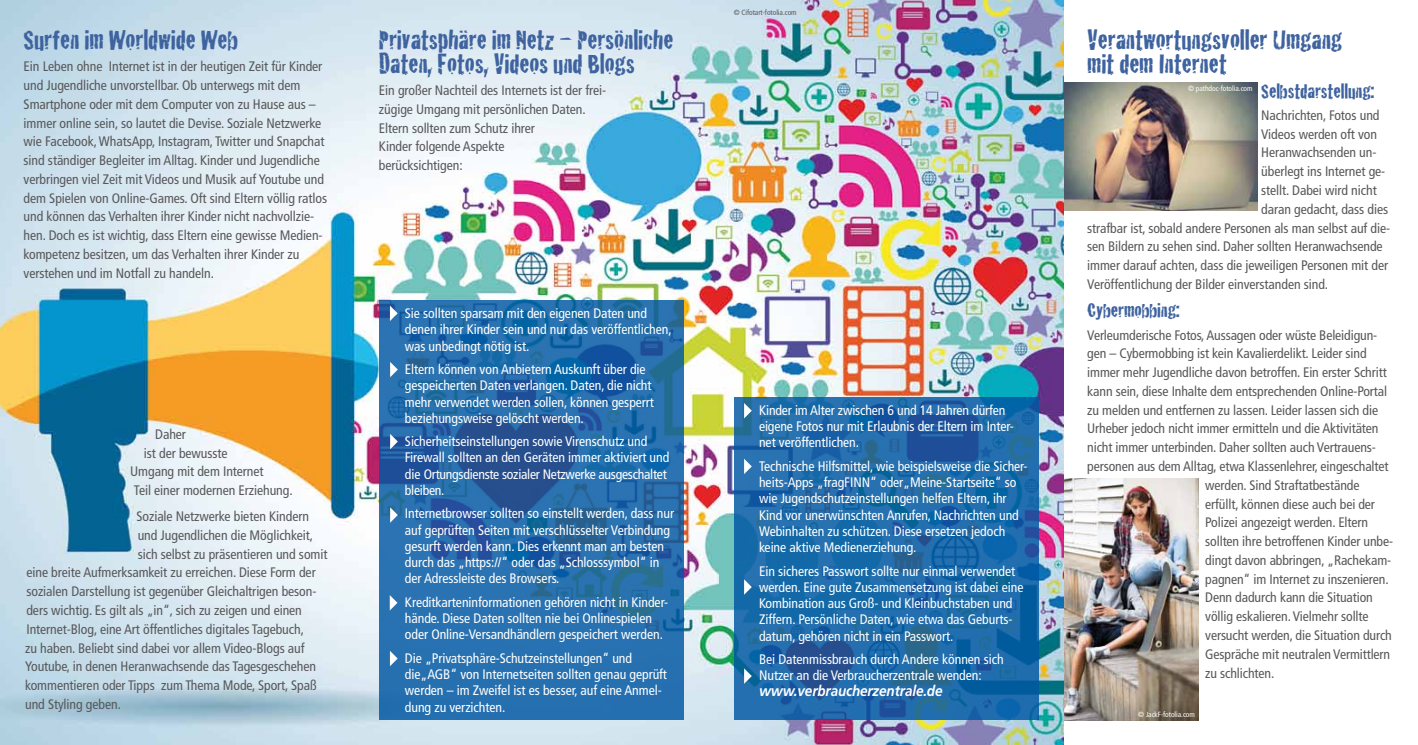
<style>
.page{position:relative;width:1418px;height:745px;background:#fff}
.page>*{position:absolute;margin:0;border:0;box-sizing:border-box;transform-origin:0 0}
.t1{font:28.75px/23.8px "Cracked";letter-spacing:-.005em;color:#3f639f}
.t2{font:21.25px "Cracked";letter-spacing:-.005em;color:#3f639f}
.t3{font:italic 700 15px "Frutiger";letter-spacing:-.01em;color:#fff;scale:.9 1}
.t4{font:condensed 13.75px/18.8px "Frutiger";letter-spacing:-.005em;color:#58585a}
.t5{font:condensed 13.75px/16.2px "Frutiger";letter-spacing:-.005em;color:#fff}
.t6{font:condensed 7.5px "Frutiger";letter-spacing:-.005em;color:#fff}
.t7{font:condensed 7.5px "Frutiger";letter-spacing:-.005em;color:#58585a}
</style>
<div class="page">
<img style="left:1063px;top:82px;width:194px;height:128px">
<img style="left:1063px;top:478px;width:135px;height:241px">
<img style="left:0;top:0;width:1063px;height:744px">
<svg style="left:379px;top:300px;width:305px;height:419px;fill:#2871b0"></svg>
<svg style="left:390px;top:305px;width:7px;height:16px"></svg>
<svg style="left:390px;top:361px;width:8px;height:16px"></svg>
<svg style="left:390px;top:433px;width:8px;height:16px"></svg>
<svg style="left:390px;top:507px;width:8px;height:15px"></svg>
<svg style="left:390px;top:594px;width:7px;height:16px"></svg>
<svg style="left:390px;top:650px;width:7px;height:15px"></svg>
<svg style="left:733px;top:397px;width:305px;height:322px;fill:#226cab"></svg>
<svg style="left:744px;top:403px;width:7px;height:15px"></svg>
<svg style="left:744px;top:458px;width:7px;height:16px"></svg>
<svg style="left:744px;top:579px;width:7px;height:15px"></svg>
<svg style="left:744px;top:668px;width:7px;height:15px"></svg>
<h1 class="t1" style="left:24px;top:26px;width:216px">Surfen im Worldwide Web</h1>
<p class="t4" style="left:24px;top:57px;width:305px">Ein Leben ohne Internet ist in der heutigen Zeit für Kinder und Jugendliche unvorstellbar. Ob unterwegs mit dem Smartphone oder mit dem Computer von zu Hause aus – immer online sein, so lautet die Devise. Soziale Netzwerke wie Facebook, WhatsApp, Instagram, Twitter und Snapchat sind ständiger Begleiter im Alltag. Kinder und Jugendliche verbringen viel Zeit mit Videos und Musik auf Youtube und dem Spielen von Online-Games. Oft sind Eltern völlig ratlos und können das Verhalten ihrer Kinder nicht nachvollzie&shy;hen. Doch es ist wichtig, dass Eltern eine gewisse Medien&shy;kompetenz besitzen, um das Verhalten ihrer Kinder zu verstehen und im Notfall zu handeln.</p>
<p class="t4" style="left:155px;top:424px;width:32px">Daher</p>
<p class="t4" style="left:144px;top:443px;width:85px">ist der bewusste</p>
<p class="t4" style="left:130px;top:462px;width:135px">Umgang mit dem Internet</p>
<p class="t4" style="left:134px;top:481px;width:160px">Teil einer modernen Erziehung.</p>
<p class="t4" style="left:136px;top:506px;width:174px">Soziale Netzwerke bieten Kindern</p>
<p class="t4" style="left:138px;top:525px;width:177px">und Jugendlichen die Möglichkeit,</p>
<p class="t4" style="left:138px;top:544px;width:191px">sich selbst zu präsentieren und somit</p>
<p class="t4" style="left:26px;top:563px;width:291px">eine breite Aufmerksamkeit zu erreichen. Diese Form der</p>
<p class="t4" style="left:26px;top:581px;width:291px">sozialen Darstellung ist gegenüber Gleichaltrigen beson-</p>
<p class="t4" style="left:26px;top:600px;width:277px">ders wichtig. Es gilt als „in“, sich zu zeigen und einen</p>
<p class="t4" style="left:26px;top:619px;width:279px">Internet-Blog, eine Art öffentliches digitales Tagebuch,</p>
<p class="t4" style="left:25px;top:638px;width:281px">zu haben. Beliebt sind dabei vor allem Video-Blogs auf</p>
<p class="t4" style="left:25px;top:656px;width:292px">Youtube, in denen Heranwachsende das Tagesgeschehen</p>
<p class="t4" style="left:25px;top:675px;width:293px">kommentieren oder Tipps zum Thema Mode, Sport, Spaß</p>
<p class="t4" style="left:25px;top:694px;width:97px">und Styling geben.</p>
<h1 class="t1" style="left:379px;top:26px;width:296px">Privatsphäre im Netz – Persönliche<br>Daten, Fotos, Videos und Blogs</h1>
<p class="t4" style="left:379px;top:81px;width:229px">Ein großer Nachteil des Internets ist der frei&shy;zügige Umgang mit persönlichen Daten.<br>Eltern sollten zum Schutz ihrer<br>Kinder folgende Aspekte<br>berücksichtigen:</p>
<p class="t5" style="left:405px;top:305px;width:268px">Sie sollten sparsam mit den eigenen Daten und denen ihrer Kinder sein und nur das veröffentlichen, was unbedingt nötig ist.</p>
<p class="t5" style="left:405px;top:361px;width:250px">Eltern können von Anbietern Auskunft über die gespeicherten Daten verlangen. Daten, die nicht mehr verwendet werden sollen, können gesperrt beziehungsweise gelöscht werden.</p>
<p class="t5" style="left:405px;top:433px;width:266px">Sicherheitseinstellungen sowie Virenschutz und Firewall sollten an den Geräten immer aktiviert und die Ortungsdienste sozialer Netzwerke ausgeschaltet bleiben.</p>
<p class="t5" style="left:405px;top:505px;width:270px">Internetbrowser sollten so einstellt werden, dass nur auf geprüften Seiten mit verschlüsselter Verbindung gesurft werden kann. Dies erkennt man am besten durch das „https://“ oder das „Schlosssymbol“ in der Adressleiste des Browsers.</p>
<p class="t5" style="left:405px;top:593px;width:265px">Kreditkarteninformationen gehören nicht in Kinder&shy;hände. Diese Daten sollten nie bei Onlinespielen oder Online-Versandhändlern gespeichert werden.</p>
<p class="t5" style="left:405px;top:649px;width:263px">Die „Privatsphäre-Schutzeinstellungen“ und die„AGB“ von Internetseiten sollten genau geprüft werden – im Zweifel ist es besser, auf eine Anmel&shy;dung zu verzichten.</p>
<p class="t7" style="left:733px;top:8px;width:64px">© Cifotart-fotolia.com</p>
<p class="t5" style="left:759px;top:402px;width:256px">Kinder im Alter zwischen 6 und 14 Jahren dürfen eigene Fotos nur mit Erlaubnis der Eltern im Inter&shy;net veröffentlichen.</p>
<p class="t5" style="left:759px;top:457px;width:270px">Technische Hilfsmittel, wie beispielsweise die Sicher&shy;heits-Apps „fragFINN“ oder„Meine-Startseite“ so wie Jugendschutzeinstellungen helfen Eltern, ihr Kind vor unerwünschten Anrufen, Nachrichten und Webinhalten zu schützen. Diese ersetzen jedoch keine aktive Medienerziehung.</p>
<p class="t5" style="left:759px;top:562px;width:266px">Ein sicheres Passwort sollte nur einmal verwendet werden. Eine gute Zusammensetzung ist dabei eine Kombination aus Groß- und Kleinbuchstaben und Ziffern. Persönliche Daten, wie etwa das Geburts&shy;datum, gehören nicht in ein Passwort.</p>
<p class="t5" style="left:759px;top:650px;width:246px">Bei Datenmissbrauch durch Andere können sich<br>Nutzer an die Verbraucherzentrale wenden:</p>
<p class="t3" style="left:759px;top:682px;width:205px">www.verbraucherzentrale.de</p>
<h1 class="t1" style="left:1087px;top:26px;width:257px">Verantwortungsvoller Umgang mit dem Internet</h1>
<h2 class="t2" style="left:1261px;top:74px;width:114px">Selbstdarstellung:</h2>
<p class="t4" style="left:1261px;top:106px;width:120px">Nachrichten, Fotos und</p>
<p class="t4" style="left:1261px;top:124px;width:117px">Videos werden oft von</p>
<p class="t4" style="left:1261px;top:143px;width:117px">Heranwachsenden un-</p>
<p class="t4" style="left:1261px;top:162px;width:126px">überlegt ins Internet ge-</p>
<p class="t4" style="left:1261px;top:181px;width:117px">stellt. Dabei wird nicht</p>
<p class="t4" style="left:1261px;top:199px;width:128px">daran gedacht, dass dies</p>
<p class="t4" style="left:1087px;top:218px;width:304px">strafbar ist, sobald andere Personen als man selbst auf die-</p>
<p class="t4" style="left:1087px;top:237px;width:297px">sen Bildern zu sehen sind. Daher sollten Heranwachsende</p>
<p class="t4" style="left:1087px;top:256px;width:302px">immer darauf achten, dass die jeweiligen Personen mit der</p>
<p class="t4" style="left:1087px;top:274px;width:242px">Veröffentlichung der Bilder einverstanden sind.</p>
<h2 class="t2" style="left:1087px;top:293px;width:94px">Cybermobbing:</h2>
<p class="t4" style="left:1087px;top:325px;width:291px">Verleumderische Fotos, Aussagen oder wüste Beleidigun-</p>
<p class="t4" style="left:1087px;top:344px;width:281px">gen – Cybermobbing ist kein Kavalierdelikt. Leider sind</p>
<p class="t4" style="left:1087px;top:363px;width:301px">immer mehr Jugendliche davon betroffen. Ein erster Schritt</p>
<p class="t4" style="left:1087px;top:381px;width:301px">kann sein, diese Inhalte dem entsprechenden Online-Portal</p>
<p class="t4" style="left:1087px;top:400px;width:292px">zu melden und entfernen zu lassen. Leider lassen sich die</p>
<p class="t4" style="left:1087px;top:419px;width:293px">Urheber jedoch nicht immer ermitteln und die Aktivitäten</p>
<p class="t4" style="left:1087px;top:438px;width:290px">nicht immer unterbinden. Daher sollten auch Vertrauens-</p>
<p class="t4" style="left:1087px;top:456px;width:303px">personen aus dem Alltag, etwa Klassenlehrer, eingeschaltet</p>
<p class="t4" style="left:1205px;top:475px;width:156px">werden. Sind Straftatbestände</p>
<p class="t4" style="left:1205px;top:494px;width:171px">erfüllt, können diese auch bei der</p>
<p class="t4" style="left:1205px;top:513px;width:164px">Polizei angezeigt werden. Eltern</p>
<p class="t4" style="left:1205px;top:531px;width:189px">sollten ihre betroffenen Kinder unbe-</p>
<p class="t4" style="left:1205px;top:550px;width:187px">dingt davon abbringen, „Rachekam-</p>
<p class="t4" style="left:1205px;top:569px;width:185px">pagnen“ im Internet zu inszenieren.</p>
<p class="t4" style="left:1205px;top:588px;width:169px">Denn dadurch kann die Situation</p>
<p class="t4" style="left:1205px;top:606px;width:165px">völlig eskalieren. Vielmehr sollte</p>
<p class="t4" style="left:1205px;top:625px;width:188px">versucht werden, die Situation durch</p>
<p class="t4" style="left:1205px;top:644px;width:186px">Gespräche mit neutralen Vermittlern</p>
<p class="t4" style="left:1205px;top:663px;width:71px">zu schlichten.</p>
<p class="t6" style="left:1188px;top:84px;width:66px">© pathdoc-fotolia.com</p>
<p class="t6" style="left:1138px;top:709px;width:58px">© JackF-fotolia.com</p>
</div>
